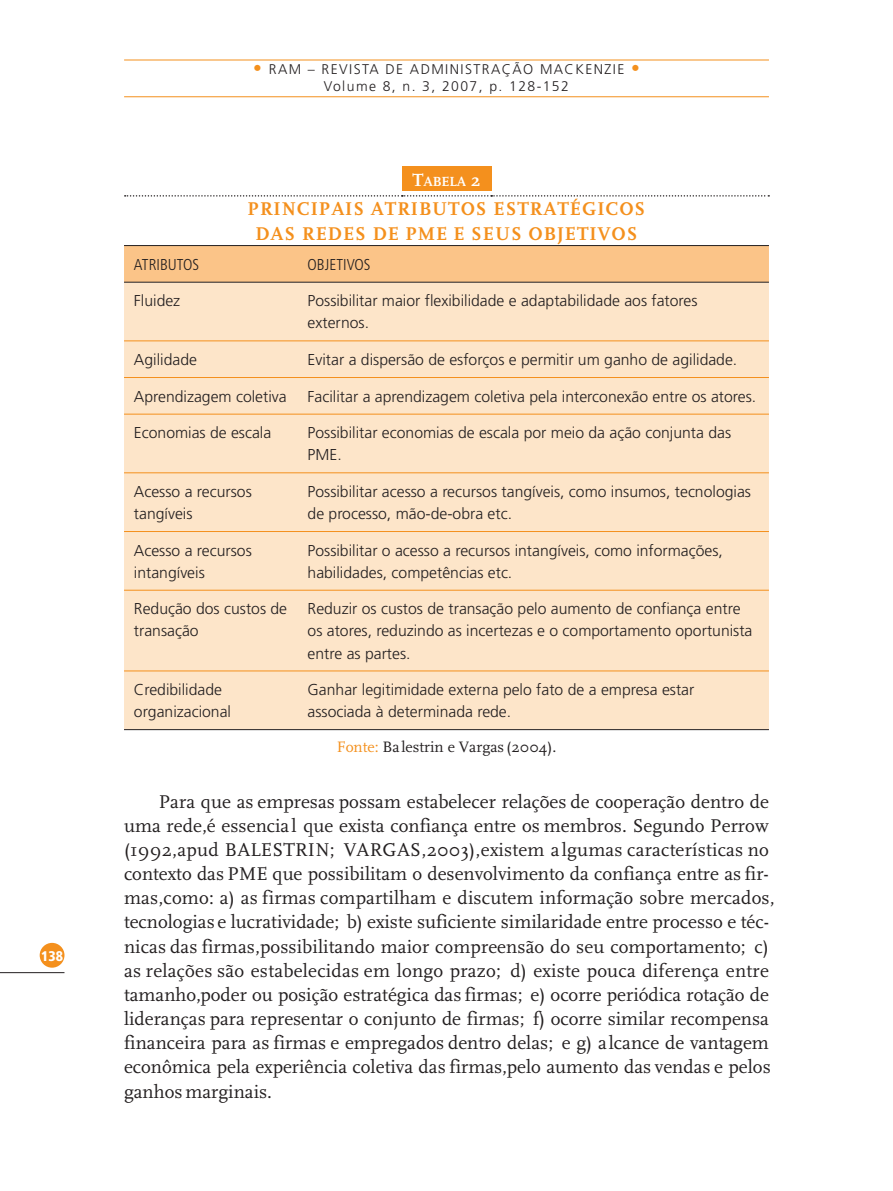
<style>
.page{position:relative;width:893px;height:1191px;background:#fff}
.page>*{position:absolute;margin:0;border:0;box-sizing:border-box;transform-origin:0 0}
.t1{font:19.25px/24.2px "FF Scala";color:#231f20}
.t2{font:700 19.25px/24.2px "FF Scala";letter-spacing:.05em;color:#f4901d;text-align:center}
.t3{font:300 15.75px/22.1px "Frutiger";color:#231f20}
.t4{font:15.75px "FF Scala";color:#231f20}
.t5{font:300 condensed 15.75px "Frutiger";color:#231f20}
.t6{font:300 14px/16.8px "Frutiger";letter-spacing:.1em;color:#231f20;text-align:center}
.t7{font:900 condensed 14px "Frutiger";color:#fff}
.t8{font:700 13.83px "FF Scala";color:#fff}
.s1{font-size:17.5px;color:#f4901d}
.s2{font-size:18.38px}
.s3{color:#f4901d}
</style>
<div class="page">
<div style="left:40px;top:943px;width:24px;height:24px;background:#f4901d;border-radius:50%"></div>
<hr style="left:0;top:972px;width:64px;height:1px;background:#231f20">
<hr style="left:124px;top:96px;width:645px;height:1px;background:#f4901d">
<hr style="left:124px;top:60px;width:645px;height:1px;background:#f4901d">
<div style="left:402px;top:166px;width:89px;height:25px;background:#f4901d"></div>
<svg style="left:125px;top:195px;width:644px;height:1px"></svg>
<div style="left:124px;top:246px;width:645px;height:36px;background:#fbc488"></div>
<div style="left:124px;top:283px;width:645px;height:446px;background:#fde5c9"></div>
<hr style="left:124px;top:340px;width:645px;height:1px;background:#f4901d">
<hr style="left:124px;top:377px;width:645px;height:1px;background:#f4901d">
<hr style="left:124px;top:414px;width:645px;height:1px;background:#f4901d">
<hr style="left:124px;top:472px;width:645px;height:1px;background:#f4901d">
<hr style="left:124px;top:531px;width:645px;height:1px;background:#f4901d">
<hr style="left:124px;top:590px;width:645px;height:1px;background:#f4901d">
<hr style="left:124px;top:670px;width:174px;height:1px;background:#f4901d">
<hr style="left:298px;top:670px;width:471px;height:1px;background:#f4901d">
<hr style="left:124px;top:245px;width:645px;height:1px;background:#231f20">
<hr style="left:124px;top:282px;width:645px;height:1px;background:#231f20">
<hr style="left:124px;top:729px;width:174px;height:1px;background:#231f20">
<hr style="left:298px;top:729px;width:471px;height:1px;background:#231f20">
<p class="t7" style="left:41px;top:950px;width:23px">138</p>
<p class="t6" style="left:253px;top:62px;width:388px"><span class="s1">•</span> RAM – REVISTA DE ADMINISTRAÇÃO MACKENZIE <span class="s1">•<br></span>Volume 8, n. 3, 2007, p. 128-152</p>
<p class="t8" style="left:412px;top:176px;width:69px"><span class="s2">T</span>ABELA <span class="s2">2</span></p>
<p class="t2" style="left:248px;top:199px;width:399px">PRINCIPAIS ATRIBUTOS ESTRATÉGICOS<br>DAS REDES DE PME E SEUS OBJETIVOS</p>
<p class="t5" style="left:134px;top:258px;width:67px">ATRIBUTOS</p>
<p class="t5" style="left:308px;top:258px;width:65px">OBJETIVOS</p>
<p class="t3" style="left:134px;top:291px;width:48px">Fluidez</p>
<p class="t3" style="left:308px;top:291px;width:391px">Possibilitar maior flexibilidade e adaptabilidade aos fatores externos.</p>
<p class="t3" style="left:134px;top:350px;width:65px">Agilidade</p>
<p class="t3" style="left:308px;top:350px;width:431px">Evitar a dispersão de esforços e permitir um ganho de agilidade.</p>
<p class="t3" style="left:134px;top:386px;width:154px">Aprendizagem coletiva</p>
<p class="t3" style="left:308px;top:386px;width:450px">Facilitar a aprendizagem coletiva pela interconexão entre os atores.</p>
<p class="t3" style="left:134px;top:423px;width:139px">Economias de escala</p>
<p class="t3" style="left:308px;top:423px;width:425px">Possibilitar economias de escala por meio da ação conjunta das<br>PME.</p>
<p class="t3" style="left:134px;top:482px;width:119px">Acesso a recursos tangíveis</p>
<p class="t3" style="left:308px;top:482px;width:445px">Possibilitar acesso a recursos tangíveis, como insumos, tecnologias de processo, mão-de-obra etc.</p>
<p class="t3" style="left:134px;top:540px;width:119px">Acesso a recursos intangíveis</p>
<p class="t3" style="left:308px;top:540px;width:417px">Possibilitar o acesso a recursos intangíveis, como informações, habilidades, competências etc.</p>
<p class="t3" style="left:134px;top:599px;width:155px">Redução dos custos de transação</p>
<p class="t3" style="left:308px;top:599px;width:446px">Reduzir os custos de transação pelo aumento de confiança entre os atores, reduzindo as incertezas e o comportamento oportunista entre as partes.</p>
<p class="t3" style="left:134px;top:680px;width:99px">Credibilidade organizacional</p>
<p class="t3" style="left:308px;top:680px;width:388px">Ganhar legitimidade externa pelo fato de a empresa estar associada à determinada rede.</p>
<p class="t4" style="left:337px;top:740px;width:221px"><span class="s3">Fonte:</span> Balestrin e Vargas (2004).</p>
<p class="t1" style="left:124px;top:791px;width:652px;text-indent:35px">Para que as empresas possam estabelecer relações de cooperação dentro de uma rede,é essencial que exista confiança entre os membros. Segundo Perrow (1992,apud BALESTRIN; VARGAS,2003),existem algumas características no contexto das PME que possibilitam o desenvolvimento da confiança entre as fir&shy;mas,como: a) as firmas compartilham e discutem informação sobre mercados, tecnologias e lucratividade; b) existe suficiente similaridade entre processo e téc&shy;nicas das firmas,possibilitando maior compreensão do seu comportamento; c) as relações são estabelecidas em longo prazo; d) existe pouca diferença entre tamanho,poder ou posição estratégica das firmas; e) ocorre periódica rotação de lideranças para representar o conjunto de firmas; f) ocorre similar recompensa financeira para as firmas e empregados dentro delas; e g) alcance de vantagem econômica pela experiência coletiva das firmas,pelo aumento das vendas e pelos ganhos marginais.</p>
</div>
